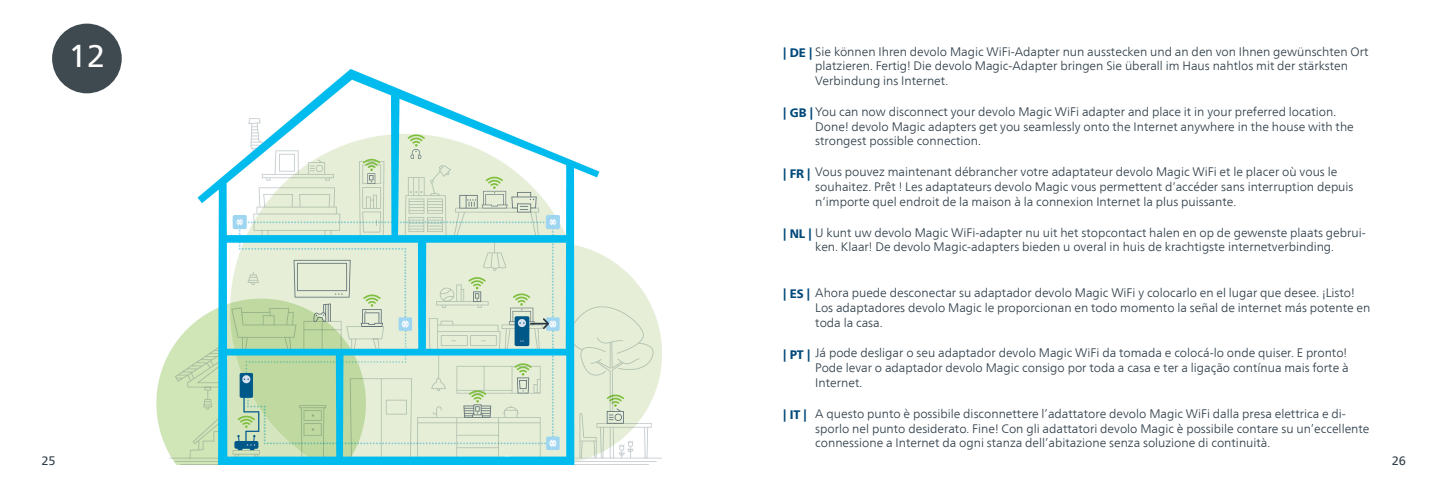
<style>
.page{position:relative;width:1449px;height:502px;background:#fff}
.page>*{position:absolute;margin:0;border:0;box-sizing:border-box;transform-origin:0 0}
.t1{font:31.5px "Frutiger Neue LT Com";color:#fff}
.t2{font:300 12.25px/14.7px "Frutiger Neue LT Com";color:#2b3a45}
.t3{font:800 12.25px "Frutiger Neue LT Com";color:#00497b}
.t4{font:12.25px "Frutiger Neue LT Com";color:#2b3a45}
.s1{font-weight:800;color:#00497b}
</style>
<div class="page">
<img style="left:156px;top:69px;width:505px;height:395px">
<svg style="left:529px;top:316px;width:21px;height:14px"></svg>
<div style="left:52px;top:24px;width:70px;height:69px;background:#3f4a50;border-radius:50%"></div>
<svg style="left:233px;top:186px;width:24px;height:14px"></svg>
<div style="left:241px;top:193px;width:8px;height:8px;background:#fff;border-radius:50%"></div>
<h1 class="t1" style="left:69px;top:36px;width:38px">12</h1>
<p class="t4" style="left:41px;top:453px;width:16px">25</p>
<p class="t2" style="left:815px;top:44px;width:555px">Sie können Ihren devolo Magic WiFi-Adapter nun ausstecken und an den von Ihnen gewünschten Ort platzieren. Fertig! Die devolo Magic-Adapter bringen Sie überall im Haus nahtlos mit der stärksten<br>Verbindung ins Internet.</p>
<p class="t2" style="left:815px;top:104px;width:540px">You can now disconnect your devolo Magic WiFi adapter and place it in your preferred location.<br>Done! devolo Magic adapters get you seamlessly onto the Internet anywhere in the house with the strongest possible connection.</p>
<p class="t2" style="left:815px;top:164px;width:540px">Vous pouvez maintenant débrancher votre adaptateur devolo Magic WiFi et le placer où vous le souhaitez. Prêt ! Les adaptateurs devolo Magic vous permettent d‘accéder sans interruption depuis n‘importe quel endroit de la maison à la connexion Internet la plus puissante.</p>
<p class="t2" style="left:815px;top:225px;width:552px">U kunt uw devolo Magic WiFi-adapter nu uit het stopcontact halen en op de gewenste plaats gebrui&shy;ken. Klaar! De devolo Magic-adapters bieden u overal in huis de krachtigste internetverbinding.</p>
<p class="t2" style="left:815px;top:285px;width:556px;text-indent:-32px"><span class="s1">| ES |</span> Ahora puede desconectar su adaptador devolo Magic WiFi y colocarlo en el lugar que desee. ¡Listo!<br>Los adaptadores devolo Magic le proporcionan en todo momento la señal de internet más potente en toda la casa.</p>
<p class="t2" style="left:815px;top:345px;width:535px;text-align:justify">Já pode desligar o seu adaptador devolo Magic WiFi da tomada e colocá-lo onde quiser. E pronto!<br>Pode levar o adaptador devolo Magic consigo por toda a casa e ter a ligação contínua mais forte à Internet.</p>
<p class="t2" style="left:815px;top:405px;width:556px">A questo punto è possibile disconnettere l’adattatore devolo Magic WiFi dalla presa elettrica e di&shy;sporlo nel punto desiderato. Fine! Con gli adattatori devolo Magic è possibile contare su un’eccellente connessione a Internet da ogni stanza dell’abitazione senza soluzione di continuità.</p>
<p class="t3" style="left:783px;top:45px;width:31px">| DE |</p>
<p class="t3" style="left:783px;top:105px;width:31px">| GB |</p>
<p class="t3" style="left:783px;top:166px;width:29px">| FR |</p>
<p class="t3" style="left:783px;top:226px;width:30px">| NL |</p>
<p class="t3" style="left:783px;top:346px;width:29px">| PT |</p>
<p class="t3" style="left:783px;top:407px;width:25px">| IT |</p>
<p class="t4" style="left:1391px;top:453px;width:16px">26</p>
</div>
